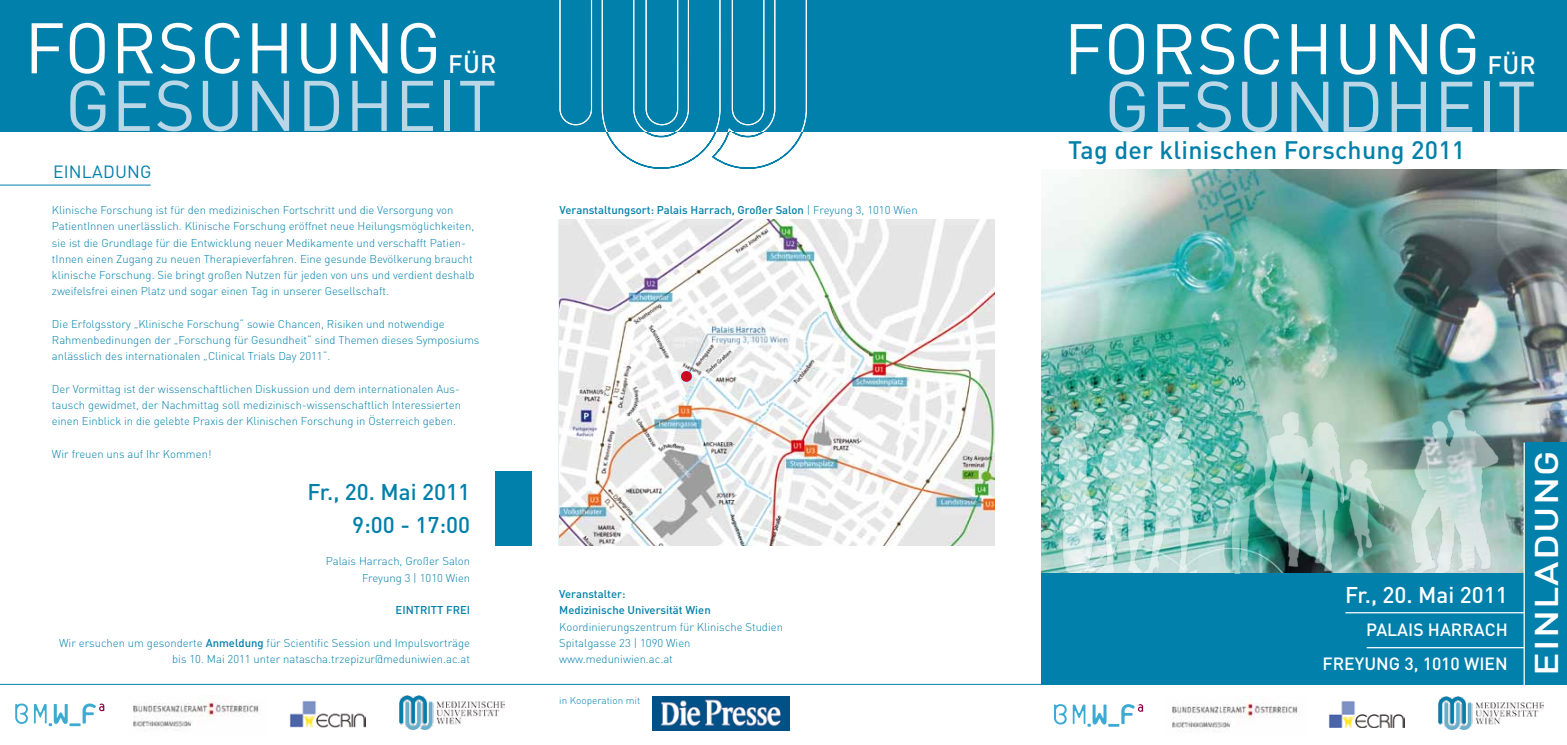
<style>
.page{position:relative;width:1567px;height:745px;background:#fff}
.page>*{position:absolute;margin:0;border:0;box-sizing:border-box;transform-origin:0 0}
.t1{font:70.25px "DIN";letter-spacing:.01em;color:#b9d7e6}
.t2{font:70.25px "DIN";letter-spacing:.01em;color:#fff}
.t3{font:500 32.5px "DIN";letter-spacing:.03em;color:#fff;scale:1.2 1}
.t4{font:500 25px "DIN";letter-spacing:.01em;color:#0080aa}
.t5{font:500 25px "DIN";letter-spacing:.14em;color:#fff}
.t6{font:500 22.5px/32.5px "DIN";color:#0080aa;text-align:right}
.t7{font:500 22.5px "DIN";color:#fff}
.t8{font:500 17.5px/33.8px "DIN";color:#fff;text-align:right}
.t9{font:17.5px "DIN";letter-spacing:.01em;color:#0080aa}
.t10{font:300 11.25px/16.2px "DIN";color:#0080aa}
.t11{font:500 11.25px/16.2px "DIN";color:#0080aa}
.t12{font:300 10px "DIN";color:#0080aa}
.s1{font-weight:500}
.s2{font-weight:300}
</style>
<div class="page">
<div style="left:0;top:0;width:1034px;height:131px;background:#0080aa"></div>
<svg style="left:559px;top:0;width:248px;height:169px"></svg>
<hr style="left:0;top:683px;width:1041px;height:1px;background:#0080aa">
<div style="left:495px;top:470px;width:36px;height:75px;background:#0080aa"></div>
<img style="left:1041px;top:169px;width:525px;height:404px">
<div style="left:1017px;top:0;width:549px;height:131px;background:#0080aa"></div>
<div style="left:1041px;top:573px;width:525px;height:111px;background:#0080aa"></div>
<hr style="left:1345px;top:611px;width:221px;height:2px;background:#fff">
<hr style="left:1366px;top:646px;width:200px;height:2px;background:#fff">
<div style="left:1524px;top:442px;width:42px;height:240px;background:#0080aa"></div>
<hr style="left:1523px;top:442px;width:1px;height:247px;background:#fff">
<img style="left:1059px;top:401px;width:137px;height:171px">
<img style="left:1223px;top:412px;width:120px;height:161px">
<img style="left:1408px;top:396px;width:92px;height:176px">
<img style="left:1343px;top:410px;width:40px;height:163px">
<hr style="left:0;top:185px;width:151px;height:1px;background:#0080aa">
<img style="left:559px;top:220px;width:435px;height:325px">
<div style="left:681px;top:371px;width:10px;height:10px;background:#cd071e;border-radius:50%"></div>
<img style="left:1438px;top:696px;width:105px;height:33px">
<svg style="left:1054px;top:704px;width:12px;height:20px"></svg>
<svg style="left:1072px;top:704px;width:71px;height:22px"></svg>
<img style="left:1172px;top:696px;width:127px;height:36px">
<img style="left:1328px;top:701px;width:76px;height:26px">
<img style="left:399px;top:695px;width:106px;height:33px">
<svg style="left:15px;top:703px;width:13px;height:20px"></svg>
<svg style="left:34px;top:703px;width:70px;height:22px"></svg>
<img style="left:133px;top:695px;width:127px;height:36px">
<img style="left:290px;top:701px;width:76px;height:25px">
<img style="left:652px;top:696px;width:138px;height:33px">
<h1 class="t2" style="left:24px;top:2px;width:418px">FORSCHUNG</h1>
<h3 class="t5" style="left:448px;top:48px;width:50px">für</h3>
<h1 class="t1" style="left:65px;top:59px;width:433px">GESUNDHEIT</h1>
<h3 class="t9" style="left:53px;top:160px;width:100px">EINLADUNG</h3>
<p class="t10" style="left:52px;top:201px;width:424px">Klinische Forschung ist für den medizinischen Fortschritt und die Versorgung von PatientInnen unerlässlich. Klinische Forschung eröffnet neue Heilungsmöglichkeiten, sie ist die Grundlage für die Entwicklung neuer Medikamente und verschafft Patien&shy;tInnen einen Zugang zu neuen Therapieverfahren. Eine gesunde Bevölkerung braucht klinische Forschung. Sie bringt großen Nutzen für jeden von uns und verdient deshalb zweifelsfrei einen Platz und sogar einen Tag in unserer Gesellschaft.</p>
<p class="t10" style="left:52px;top:315px;width:429px">Die Erfolgsstory „Klinische Forschung“ sowie Chancen, Risiken und notwendige<br>Rahmenbedinungen der „Forschung für Gesundheit“ sind Themen dieses Symposiums anlässlich des internationalen „Clinical Trials Day 2011“.</p>
<p class="t10" style="left:52px;top:380px;width:410px;text-align:justify">Der Vormittag ist der wissenschaftlichen Diskussion und dem internationalen Aus&shy;tausch gewidmet, der Nachmittag soll medizinisch-wissenschaftlich Interessierten einen Einblick in die gelebte Praxis der Klinischen Forschung in Österreich geben.</p>
<p class="t10" style="left:52px;top:445px;width:161px">Wir freuen uns auf Ihr Kommen!</p>
<h3 class="t6" style="left:307px;top:475px;width:164px">Fr., 20. Mai 2011<br>9:00 - 17:00</h3>
<p class="t10" style="left:326px;top:552px;width:146px;text-align:right">Palais Harrach, Großer Salon<br>Freyung 3 | 1010 Wien</p>
<p class="t11" style="left:395px;top:601px;width:76px">Eintritt frei</p>
<p class="t10" style="left:59px;top:633px;width:412px;text-align:right">Wir ersuchen um gesonderte <span class="s1">Anmeldung</span> für Scientific Session und Impulsvorträge bis 10. Mai 2011 unter natascha.trzepizur@meduniwien.ac.at</p>
<p class="t11" style="left:559px;top:201px;width:360px">Veranstaltungsort: Palais Harrach, Großer Salon <span class="s2">| Freyung 3, 1010 Wien</span></p>
<p class="t11" style="left:559px;top:585px;width:153px">Veranstalter:<br>Medizinische Universität Wien</p>
<p class="t10" style="left:559px;top:617px;width:225px">Koordinierungszentrum für Klinische Studien<br>Spitalgasse 23 | 1090 Wien www.meduniwien.ac.at</p>
<p class="t12" style="left:559px;top:693px;width:82px">in Kooperation mit</p>
<h1 class="t2" style="left:1063px;top:3px;width:418px">FORSCHUNG</h1>
<h3 class="t5" style="left:1487px;top:49px;width:50px">für</h3>
<h1 class="t1" style="left:1104px;top:60px;width:433px">GESUNDHEIT</h1>
<h3 class="t4" style="left:1067px;top:134px;width:399px">Tag der klinischen Forschung 2011</h3>
<h3 class="t7" style="left:1344px;top:579px;width:164px">Fr., 20. Mai 2011</h3>
<h3 class="t8" style="left:1322px;top:612px;width:187px">palais harrach freyung 3, 1010 wien</h3>
<h2 class="t3" style="left:1524px;top:675px;width:189px;rotate:-90deg">Einladung</h2>
</div>
